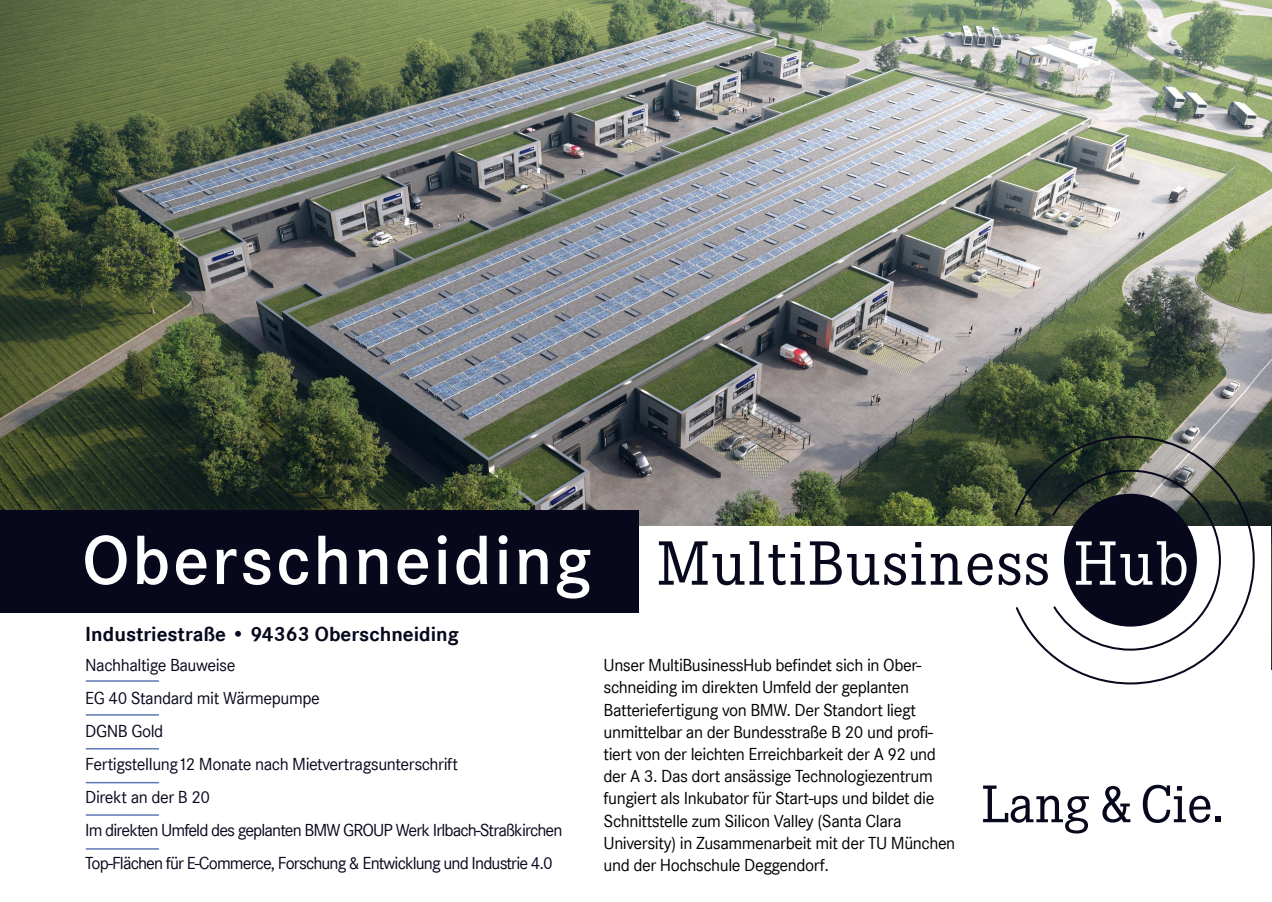
<style>
.page{position:relative;width:1272px;height:902px;background:#fff}
.page>*{position:absolute;margin:0;border:0;box-sizing:border-box;transform-origin:0 0}
.t1{font:600 72px "Corporate S Pro";letter-spacing:.035em;color:#fff}
.t2{font:700 21px "Corporate S";color:#07081c}
.t3{font:18px/22.2px "Corporate S";letter-spacing:-.025em;color:#000}
.t4{font:18px/33px "Corporate S";letter-spacing:-.045em;color:#07081c}
</style>
<div class="page">
<img style="left:0;top:0;width:1271px;height:526px">
<svg style="left:983px;top:785px;width:105px;height:48px"></svg>
<svg style="left:1102px;top:785px;width:28px;height:37px"></svg>
<svg style="left:1142px;top:784px;width:78px;height:38px"></svg>
<div style="left:0;top:510px;width:638px;height:103px;background:#07081c"></div>
<hr style="left:86px;top:680px;width:73px;height:1px;background:#5f79b7">
<hr style="left:86px;top:748px;width:73px;height:1px;background:#5f79b7">
<hr style="left:86px;top:781px;width:73px;height:2px;background:#5f79b7">
<svg style="left:1014px;top:436px;width:240px;height:248px"></svg>
<svg style="left:659px;top:541px;width:182px;height:44px"></svg>
<svg style="left:847px;top:542px;width:145px;height:43px"></svg>
<svg style="left:998px;top:553px;width:22px;height:32px"></svg>
<svg style="left:1026px;top:469px;width:194px;height:181px"></svg>
<hr style="left:86px;top:814px;width:73px;height:1px;background:#5f79b7">
<hr style="left:86px;top:714px;width:73px;height:1px;background:#5f79b7">
<hr style="left:86px;top:848px;width:73px;height:1px;background:#5f79b7">
<h1 class="t1" style="left:82px;top:507px;width:511px">Oberschneiding</h1>
<p class="t2" style="left:85px;top:621px;width:375px">Industriestraße • 94363 Oberschneiding</p>
<p class="t4" style="left:85px;top:648px;width:479px">Nachhaltige Bauweise<br>EG 40 Standard mit Wärmepumpe<br>DGNB Gold<br>Fertigstellung12 Monate nach Mietvertragsunterschrift<br>Direkt an der B 20<br>Im direkten Umfeld des geplanten BMW GROUP Werk Irlbach-Straßkirchen Top-Flächen für E-Commerce, Forschung &amp; Entwicklung und Industrie 4.0</p>
<p class="t3" style="left:603px;top:653px;width:353px">Unser MultiBusinessHub befindet sich in Ober&shy;schneiding im direkten Umfeld der geplanten Batteriefertigung von BMW. Der Standort liegt unmittelbar an der Bundesstraße B 20 und profi&shy;tiert von der leichten Erreichbarkeit der A 92 und der A 3. Das dort ansässige Technologiezentrum fungiert als Inkubator für Start-ups und bildet die Schnittstelle zum Silicon Valley (Santa Clara University) in Zusammenarbeit mit der TU München und der Hochschule Deggendorf.</p>
</div>
